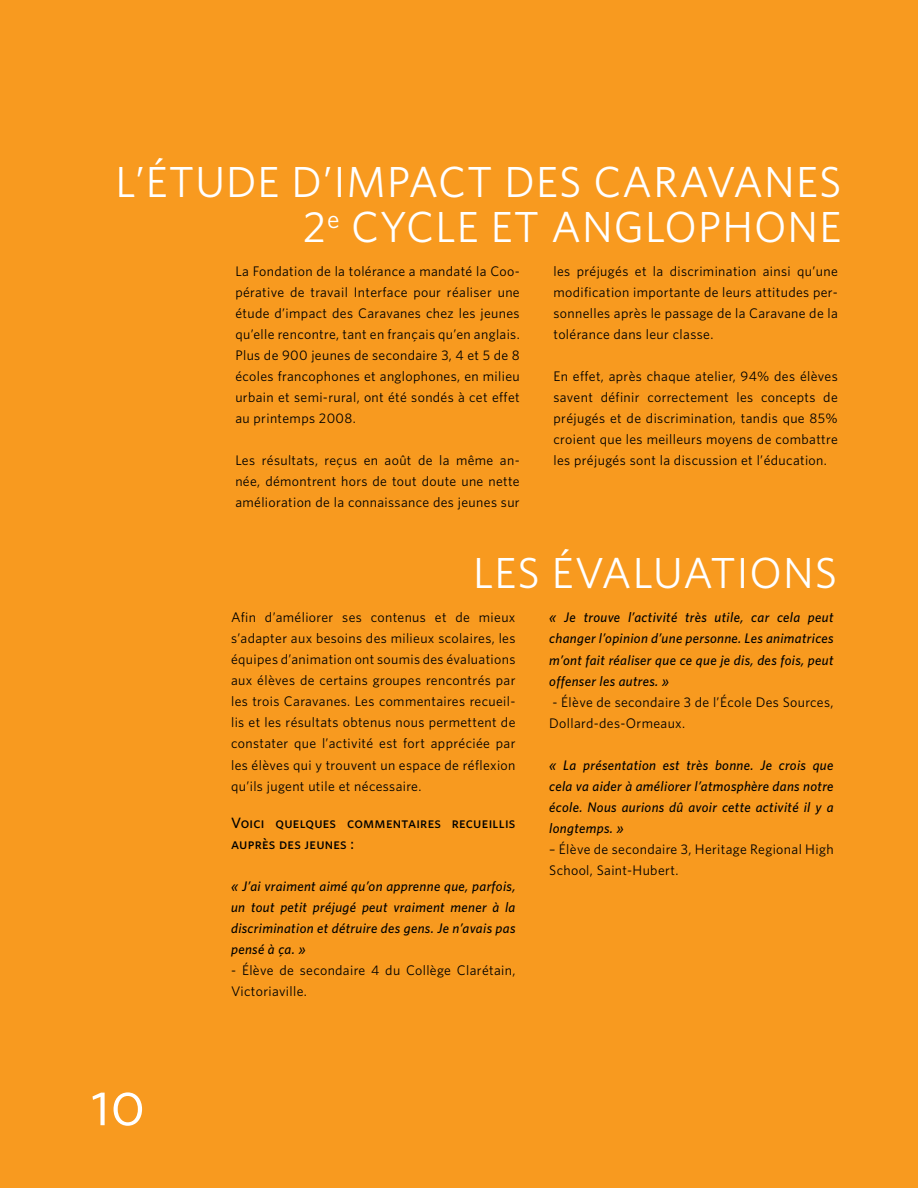
<style>
.page{position:relative;width:918px;height:1188px;background:#f8991d}
.page>*{position:absolute;margin:0;border:0;box-sizing:border-box;transform-origin:0 0}
.t1{font:63.6px "Whitney HTF Book SC";color:#fff}
.t2{font:43.5px/45px "Whitney HTF";letter-spacing:.025em;color:#fff;text-align:right}
.t3{font:15px/21px "Whitney HTF Medium SC";letter-spacing:.015em;color:#000}
.t4{font:13.8px/21px "Whitney HTF";letter-spacing:.025em;color:#000;text-align:justify}
.t5{font:italic 500 13.8px/21px "Whitney HTF";letter-spacing:.025em;color:#000;text-align:justify}
</style>
<div class="page">
<h2 class="t2" style="left:116px;top:159px;width:727px">L’ÉTUDE D’IMPACT DES CARAVANES<br>2<sup>e</sup> CYCLE ET ANGLOPHONE</h2>
<p class="t4" style="left:235px;top:260px;width:286px">La Fondation de la tolérance a mandaté la Coo&shy;pérative de travail Interface pour réaliser une étude d’impact des Caravanes chez les jeunes qu’elle rencontre, tant en français qu’en anglais.<br>Plus de 900 jeunes de secondaire 3, 4 et 5 de 8 écoles francophones et anglophones, en milieu urbain et semi-rural, ont été sondés à cet effet au printemps 2008.</p>
<p class="t4" style="left:235px;top:449px;width:286px">Les résultats, reçus en août de la même an&shy;née, démontrent hors de tout doute une nette amélioration de la connaissance des jeunes sur</p>
<p class="t4" style="left:554px;top:260px;width:286px">les préjugés et la discrimination ainsi qu’une modification importante de leurs attitudes per&shy;sonnelles après le passage de la Caravane de la tolérance dans leur classe.</p>
<p class="t4" style="left:554px;top:365px;width:286px">En effet, après chaque atelier, 94% des élèves savent définir correctement les concepts de préjugés et de discrimination, tandis que 85% croient que les meilleurs moyens de combattre les préjugés sont la discussion et l’éducation.</p>
<h2 class="t2" style="left:473px;top:550px;width:365px">LES ÉVALUATIONS</h2>
<h1 class="t1" style="left:91px;top:1066px;width:55px">10</h1>
<p class="t4" style="left:231px;top:607px;width:286px">Afin d’améliorer ses contenus et de mieux s’adapter aux besoins des milieux scolaires, les équipes d’animation ont soumis des évaluations aux élèves de certains groupes rencontrés par les trois Caravanes. Les commentaires recueil&shy;lis et les résultats obtenus nous permettent de constater que l’activité est fort appréciée par les élèves qui y trouvent un espace de réflexion qu’ils jugent utile et nécessaire.</p>
<p class="t3" style="left:231px;top:812px;width:286px">Voici quelques commentaires recueillis auprès des jeunes :</p>
<p class="t5" style="left:231px;top:875px;width:286px">« J’ai vraiment aimé qu’on apprenne que, parfois, un tout petit préjugé peut vraiment mener à la discrimination et détruire des gens. Je n’avais pas pensé à ça. »</p>
<p class="t4" style="left:231px;top:959px;width:286px">- Élève de secondaire 4 du Collège Clarétain,<br>Victoriaville.</p>
<p class="t5" style="left:549px;top:607px;width:286px">« Je trouve l’activité très utile, car cela peut changer l’opinion d’une personne. Les animatrices m’ont fait réaliser que ce que je dis, des fois, peut offenser les autres. »</p>
<p class="t4" style="left:549px;top:691px;width:286px">- Élève de secondaire 3 de l’École Des Sources,<br>Dollard-des-Ormeaux.</p>
<p class="t5" style="left:549px;top:754px;width:286px">« La présentation est très bonne. Je crois que cela va aider à améliorer l’atmosphère dans notre école. Nous aurions dû avoir cette activité il y a longtemps. »</p>
<p class="t4" style="left:549px;top:838px;width:286px">– Élève de secondaire 3, Heritage Regional High<br>School, Saint-Hubert.</p>
</div>
